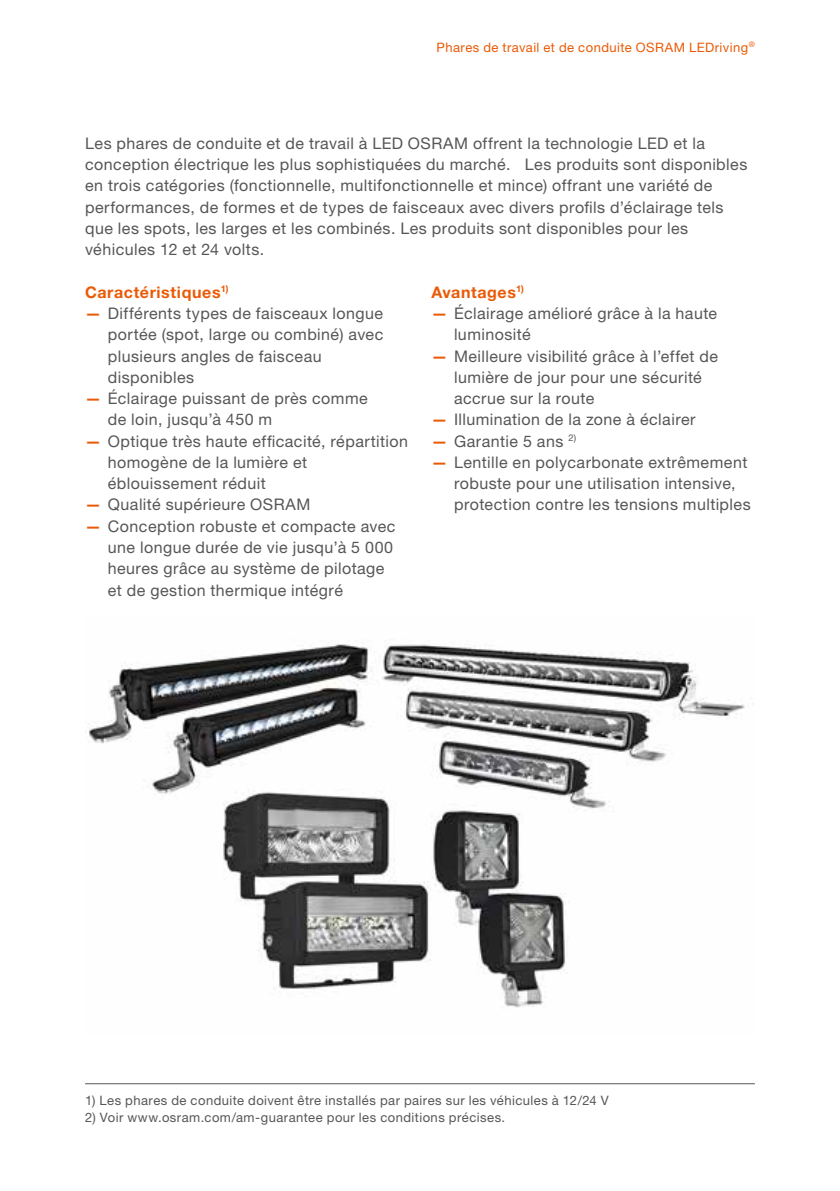
<style>
.page{position:relative;width:840px;height:1191px;background:#fff}
.page>*{position:absolute;margin:0;border:0;box-sizing:border-box;transform-origin:0 0}
.t1{font:16px/21.2px "Helvetica Neue LT Pro";letter-spacing:.03em;color:#565656}
.t2{font:700 16px "Helvetica Neue LT Pro";letter-spacing:.04em;color:#ea5a06}
.t3{font:13px "Helvetica Neue LT Pro";letter-spacing:.035em;color:#565656}
.t4{font:13px "Helvetica Neue LT Pro";letter-spacing:.035em;color:#ea5a06}
.s1{font-weight:700;color:#ea5a06}
</style>
<div class="page">
<img style="left:85px;top:641px;width:668px;height:367px">
<hr style="left:85px;top:1083px;width:669px;height:1px;background:#565656">
<p class="t4" style="left:436px;top:39px;width:319px">Phares de travail et de conduite OSRAM LEDriving<sup>®</sup></p>
<p class="t1" style="left:85px;top:132px;width:663px">Les phares de conduite et de travail à LED OSRAM offrent la technologie LED et la conception électrique les plus sophistiquées du marché. Les produits sont disponibles en trois catégories (fonctionnelle, multifonctionnelle et mince) offrant une variété de performances, de formes et de types de faisceaux avec divers profils d’éclairage tels que les spots, les larges et les combinés. Les produits sont disponibles pour les véhicules 12 et 24 volts.</p>
<p class="t2" style="left:85px;top:282px;width:145px">Caractéristiques<sup>1)</sup></p>
<p class="t1" style="left:108px;top:302px;width:277px;text-indent:-23px"><span class="s1">—</span> Différents types de faisceaux longue portée (spot, large ou combiné) avec plusieurs angles de faisceau disponibles</p>
<p class="t1" style="left:108px;top:387px;width:261px;text-indent:-23px"><span class="s1">—</span> Éclairage puissant de près comme de loin, jusqu’à 450 m</p>
<p class="t1" style="left:108px;top:430px;width:301px;text-indent:-23px"><span class="s1">—</span> Optique très haute efficacité, répartition homogène de la lumière et éblouissement réduit</p>
<p class="t1" style="left:85px;top:494px;width:227px"><span class="s1">—</span> Qualité supérieure OSRAM</p>
<p class="t1" style="left:108px;top:515px;width:289px;text-indent:-23px"><span class="s1">—</span> Conception robuste et compacte avec une longue durée de vie jusqu’à 5 000 heures grâce au système de pilotage et de gestion thermique intégré</p>
<p class="t2" style="left:431px;top:282px;width:94px">Avantages<sup>1)</sup></p>
<p class="t1" style="left:454px;top:302px;width:264px;text-indent:-23px"><span class="s1">—</span> Éclairage amélioré grâce à la haute luminosité</p>
<p class="t1" style="left:454px;top:345px;width:265px;text-indent:-23px"><span class="s1">—</span> Meilleure visibilité grâce à l’effet de lumière de jour pour une sécurité accrue sur la route</p>
<p class="t1" style="left:431px;top:409px;width:265px"><span class="s1">—</span> Illumination de la zone à éclairer</p>
<p class="t1" style="left:431px;top:430px;width:146px"><span class="s1">—</span> Garantie 5 ans <sup>2)</sup></p>
<p class="t1" style="left:454px;top:451px;width:298px;text-indent:-23px"><span class="s1">—</span> Lentille en polycarbonate extrêmement robuste pour une utilisation intensive, protection contre les tensions multiples</p>
<p class="t3" style="left:85px;top:1092px;width:525px">1) Les phares de conduite doivent être installés par paires sur les véhicules à 12/24 V</p>
<p class="t3" style="left:85px;top:1109px;width:421px">2) Voir www.osram.com/am-guarantee pour les conditions précises.</p>
</div>
